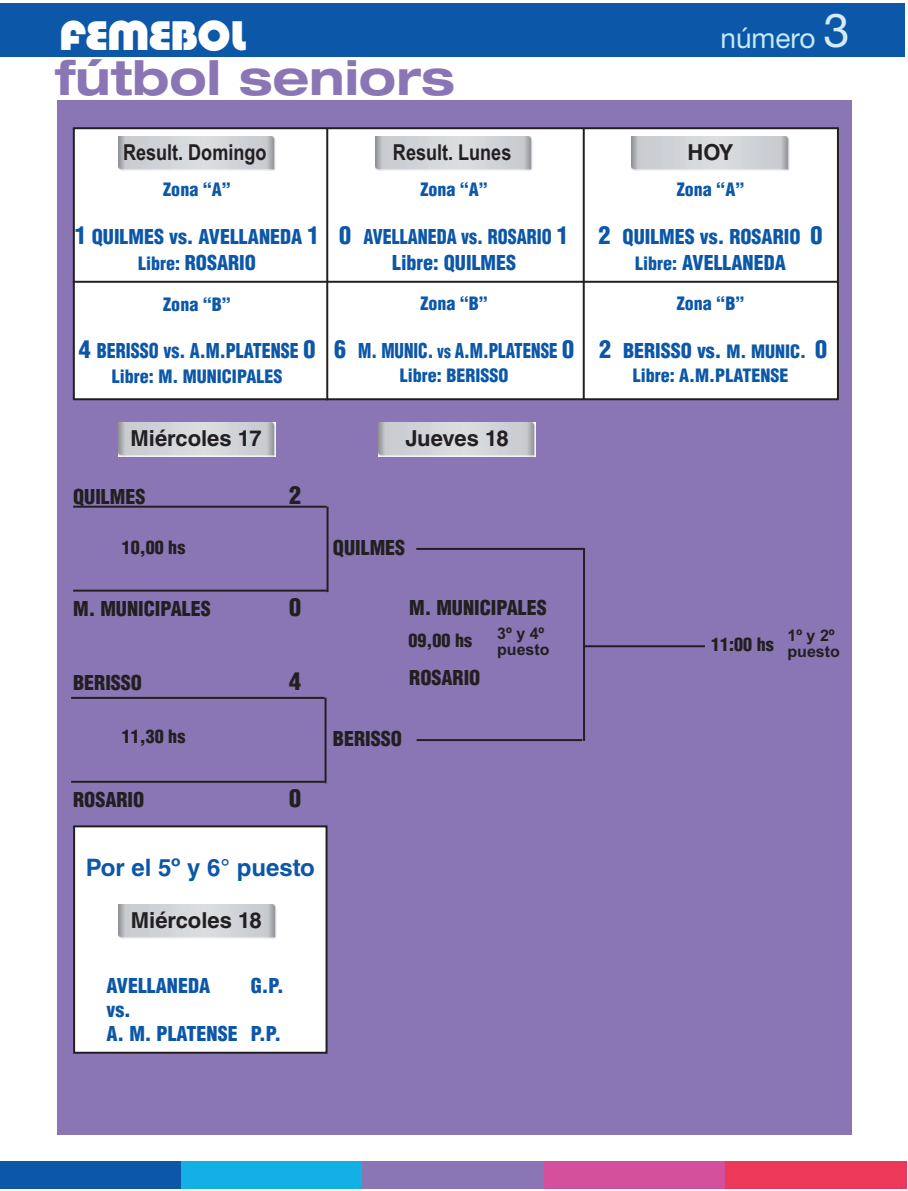
<style>
.page{position:relative;width:908px;height:1191px;background:#fff}
.page>*{position:absolute;margin:0;border:0;box-sizing:border-box;transform-origin:0 0}
.t1{font:700 expanded 48px "Helvetica Neue LT Std";color:#8a76b5}
.t2{font:39.8px "Pump";letter-spacing:-.25em;color:#fff}
.t3{font:28px "Helvetica Neue LT Std";color:#c6eafa}
.t4{font:700 24px "Helvetica LT Std";color:#0c57a7}
.t5{font:900 condensed 24px "Helvetica LT Std";color:#231f20}
.t6{font:700 22px "Arial Narrow";color:#231f20}
.t7{font:700 22px "Helvetica LT Std";color:#231f20}
.t8{font:700 22px "Helvetica LT Std";letter-spacing:-.02em;color:#231f20}
.t9{font:900 condensed 20px/26px "Helvetica LT Std";color:#0c57a7;text-align:center}
.t10{font:900 condensed 20px "Helvetica LT Std";color:#231f20}
.t11{font:900 condensed 20px/26px "Helvetica LT Std";color:#0c57a7;text-align:center;scale:.9 1}
.t12{font:900 condensed 20px "Helvetica LT Std";color:#0c57a7;scale:.85 1}
.t13{font:900 condensed 18px "Helvetica LT Std";color:#0c57a7}
.t14{font:900 condensed 18px "Helvetica LT Std";color:#231f20}
.t15{font:700 16px/16px "Arial";color:#231f20}
.s1{font-size:47px;color:#d5ebf9}
.s2{font-size:24px}
.s3{font-size:18px}
</style>
<div class="page">
<div style="left:57px;top:100px;width:793px;height:1034px;background:#8a76b5"></div>
<div style="left:0;top:3px;width:904px;height:54px;background:#0c57a7"></div>
<div style="left:0;top:1161px;width:181px;height:27px;background:#0c57a7"></div>
<div style="left:181px;top:1161px;width:181px;height:27px;background:#13b0e6"></div>
<div style="left:362px;top:1161px;width:181px;height:27px;background:#8a76b5"></div>
<div style="left:543px;top:1161px;width:182px;height:27px;background:#d44f9c"></div>
<div style="left:724px;top:1161px;width:182px;height:27px;background:#ee3859"></div>
<div style="left:74px;top:128px;width:763px;height:271px;background:#fff"></div>
<div style="left:73px;top:127px;width:765px;height:273px;border:2px solid #231f20"></div>
<img style="left:118px;top:136px;width:157px;height:34px">
<img style="left:118px;top:422px;width:157px;height:34px">
<img style="left:378px;top:422px;width:157px;height:34px">
<img style="left:375px;top:136px;width:157px;height:34px">
<img style="left:631px;top:136px;width:157px;height:34px">
<hr style="left:326px;top:128px;width:2px;height:272px;background:#231f20">
<hr style="left:582px;top:128px;width:2px;height:272px;background:#231f20">
<hr style="left:73px;top:281px;width:764px;height:2px;background:#231f20">
<div style="left:74px;top:826px;width:252px;height:226px;background:#fff"></div>
<div style="left:73px;top:825px;width:254px;height:228px;border:2px solid #231f20"></div>
<img style="left:119px;top:904px;width:157px;height:34px">
<hr style="left:73px;top:506px;width:253px;height:2px;background:#231f20">
<hr style="left:73px;top:589px;width:253px;height:2px;background:#231f20">
<hr style="left:326px;top:506px;width:2px;height:86px;background:#231f20">
<hr style="left:416px;top:548px;width:168px;height:2px;background:#231f20">
<hr style="left:71px;top:697px;width:253px;height:2px;background:#231f20">
<hr style="left:71px;top:781px;width:253px;height:2px;background:#231f20">
<hr style="left:324px;top:698px;width:2px;height:85px;background:#231f20">
<hr style="left:416px;top:739px;width:166px;height:2px;background:#231f20">
<hr style="left:582px;top:548px;width:2px;height:193px;background:#231f20">
<hr style="left:583px;top:645px;width:121px;height:2px;background:#231f20">
<h2 class="t2" style="left:59px;top:13px;width:194px">FEMEBOL</h2>
<h3 class="t3" style="left:720px;top:28px;width:130px">número <span class="s1">3</span></h3>
<h1 class="t1" style="left:55px;top:61px;width:401px">fútbol seniors</h1>
<p class="t6" style="left:123px;top:140px;width:145px">Result. Domingo</p>
<p class="t13" style="left:163px;top:183px;width:69px">Zona “A”</p>
<p class="t9" style="left:75px;top:225px;width:246px"><span class="s2">1</span> QUILMES vs. AVELLANEDA <span class="s2">1<br></span><span class="s3">Libre:</span> ROSARIO</p>
<p class="t13" style="left:163px;top:297px;width:69px">Zona “B”</p>
<p class="t11" style="left:79px;top:339px;width:264px"><span class="s2">4</span> BERISSO vs. A.M.PLATENSE <span class="s2">0</span></p>
<p class="t13" style="left:112px;top:369px;width:172px">Libre: M. MUNICIPALES</p>
<p class="t6" style="left:393px;top:140px;width:120px">Result. Lunes</p>
<p class="t7" style="left:687px;top:144px;width:48px">HOY</p>
<p class="t13" style="left:420px;top:183px;width:69px">Zona “A”</p>
<p class="t11" style="left:339px;top:225px;width:256px"><span class="s2">0</span> AVELLANEDA vs. ROSARIO <span class="s2">1<br></span>Libre: QUILMES</p>
<p class="t13" style="left:420px;top:297px;width:69px">Zona “B”</p>
<p class="t12" style="left:334px;top:343px;width:283px"><span class="s2">6</span> M. MUNIC. <span class="s3">vs</span> A.M.PLATENSE <span class="s2">0</span></p>
<p class="t13" style="left:399px;top:369px;width:110px">Libre: BERISSO</p>
<p class="t13" style="left:676px;top:183px;width:69px">Zona “A”</p>
<p class="t9" style="left:598px;top:225px;width:225px"><span class="s2">2</span> QUILMES vs. ROSARIO <span class="s2">0<br></span><span class="s3">Libre:</span> AVELLANEDA</p>
<p class="t13" style="left:676px;top:297px;width:69px">Zona “B”</p>
<p class="t9" style="left:598px;top:339px;width:229px"><span class="s2">2</span> BERISSO vs. <span class="s3">M. MUNIC.</span> <span class="s2">0</span></p>
<p class="t13" style="left:632px;top:369px;width:157px">Libre: A.M.PLATENSE</p>
<p class="t7" style="left:130px;top:430px;width:132px">Miércoles 17</p>
<p class="t8" style="left:405px;top:430px;width:105px">Jueves 18</p>
<p class="t10" style="left:73px;top:489px;width:74px">QUILMES</p>
<p class="t5" style="left:289px;top:486px;width:13px">2</p>
<p class="t14" style="left:122px;top:540px;width:65px">10,00 hs</p>
<p class="t10" style="left:73px;top:600px;width:139px">M. MUNICIPALES</p>
<p class="t5" style="left:289px;top:597px;width:13px">0</p>
<p class="t10" style="left:73px;top:675px;width:70px">BERISSO</p>
<p class="t5" style="left:289px;top:672px;width:13px">4</p>
<p class="t14" style="left:122px;top:729px;width:65px">11,30 hs</p>
<p class="t10" style="left:73px;top:791px;width:73px">ROSARIO</p>
<p class="t5" style="left:289px;top:788px;width:13px">0</p>
<p class="t10" style="left:333px;top:540px;width:74px">QUILMES</p>
<p class="t10" style="left:409px;top:600px;width:139px">M. MUNICIPALES</p>
<p class="t15" style="left:497px;top:626px;width:54px">3º y 4º puesto</p>
<p class="t15" style="left:787px;top:627px;width:54px">1º y 2º puesto</p>
<p class="t14" style="left:408px;top:634px;width:65px">09,00 hs</p>
<p class="t14" style="left:710px;top:637px;width:64px">11:00 hs</p>
<p class="t10" style="left:409px;top:670px;width:73px">ROSARIO</p>
<p class="t10" style="left:333px;top:731px;width:70px">BERISSO</p>
<p class="t4" style="left:86px;top:858px;width:231px">Por el 5º y 6° puesto</p>
<p class="t7" style="left:131px;top:912px;width:132px">Miércoles 18</p>
<p class="t9" style="left:106px;top:974px;width:105px">AVELLANEDA</p>
<p class="t9" style="left:250px;top:974px;width:34px">G.P.</p>
<p class="t9" style="left:106px;top:999px;width:176px;line-height:24px;text-align:left">vs.<br>A. M. PLATENSE P.P.</p>
</div>
